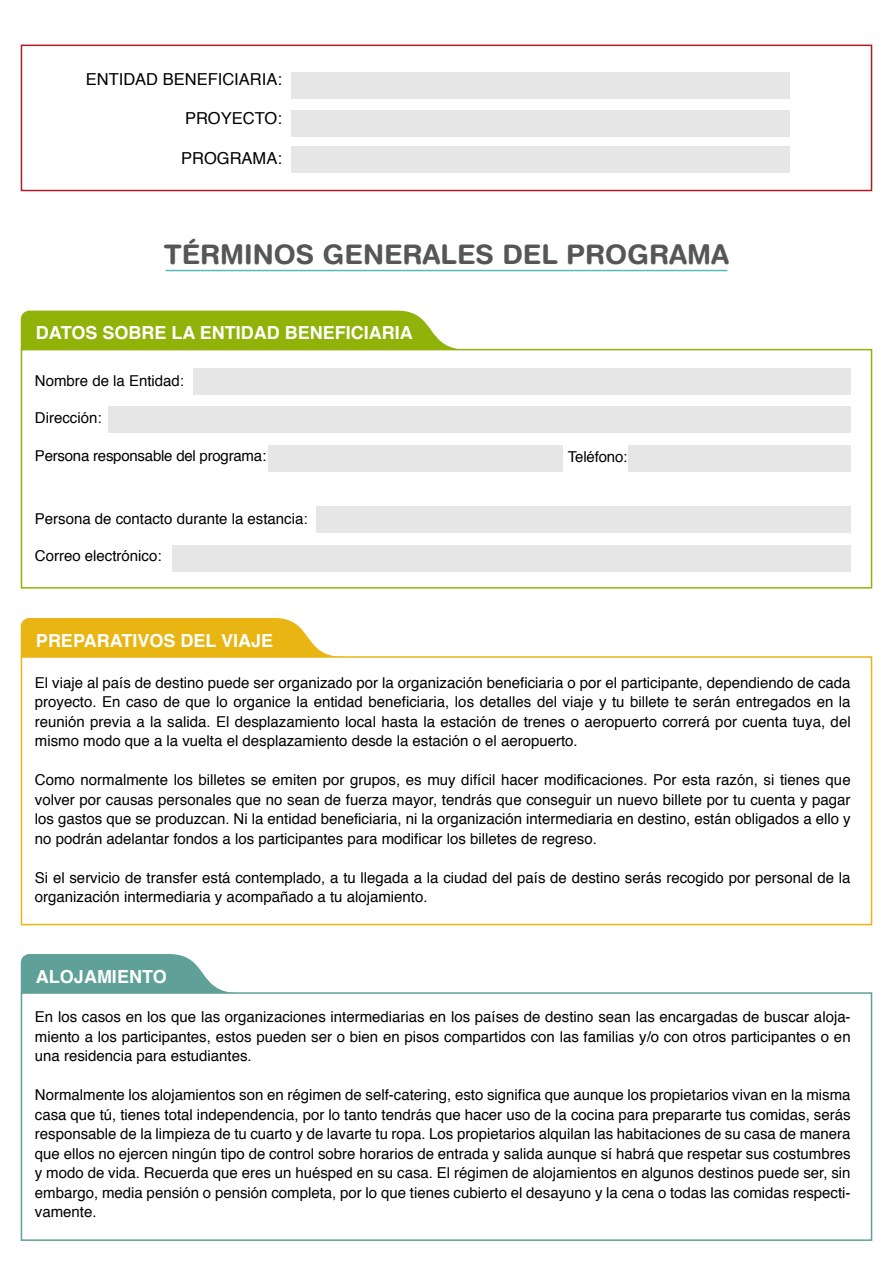
<style>
.page{position:relative;width:893px;height:1263px;background:#fff}
.page>*{position:absolute;margin:0;border:0;box-sizing:border-box;transform-origin:0 0}
.t1{font:700 27px "Helvetica Rounded LT";color:#565656}
.t2{font:700 18px "Helvetica";color:#fff}
.t3{font:16.5px "Helvetica";color:#000}
.t4{font:15px/19.5px "Helvetica";color:#000;text-align:justify}
</style>
<div class="page">
<div style="left:21px;top:349px;width:851px;height:240px;border:2px solid #91b208"></div>
<svg style="left:21px;top:311px;width:446px;height:39px;background:#99b81b"></svg>
<div style="left:291px;top:73px;width:499px;height:26px;background:#e6e6e6"></div>
<div style="left:291px;top:110px;width:499px;height:26px;background:#e6e6e6"></div>
<div style="left:291px;top:146px;width:499px;height:26px;background:#e6e6e6"></div>
<div style="left:21px;top:656px;width:851px;height:269px;border:2px solid #e8b513"></div>
<svg style="left:21px;top:618px;width:323px;height:39px;background:#eabd2d"></svg>
<div style="left:21px;top:45px;width:851px;height:146px;border:2px solid #b31929"></div>
<div style="left:268px;top:446px;width:294px;height:26px;background:#e6e6e6"></div>
<div style="left:317px;top:507px;width:534px;height:26px;background:#e6e6e6"></div>
<div style="left:173px;top:545px;width:678px;height:26px;background:#e6e6e6"></div>
<div style="left:628px;top:446px;width:223px;height:26px;background:#e6e6e6"></div>
<div style="left:109px;top:407px;width:742px;height:26px;background:#e6e6e6"></div>
<div style="left:194px;top:368px;width:657px;height:26px;background:#e6e6e6"></div>
<div style="left:21px;top:992px;width:851px;height:249px;border:2px solid #5fa199"></div>
<svg style="left:21px;top:954px;width:218px;height:39px"></svg>
<hr style="left:166px;top:270px;width:561px;height:1px;background:#55bcb9">
<p class="t3" style="left:86px;top:66px;width:198px">ENTIDAD BENEFICIARIA:</p>
<p class="t3" style="left:185px;top:106px;width:98px">PROYECTO:</p>
<p class="t3" style="left:181px;top:145px;width:102px">PROGRAMA:</p>
<h1 class="t1" style="left:164px;top:238px;width:567px">TÉRMINOS GENERALES DEL PROGRAMA</h1>
<p class="t2" style="left:36px;top:318px;width:378px">DATOS SOBRE LA ENTIDAD BENEFICIARIA</p>
<p class="t4" style="left:35px;top:371px;width:151px">Nombre de la Entidad:</p>
<p class="t4" style="left:35px;top:409px;width:68px">Dirección:</p>
<p class="t4" style="left:35px;top:446px;width:233px">Persona responsable del programa:</p>
<p class="t4" style="left:35px;top:509px;width:274px">Persona de contacto durante la estancia:</p>
<p class="t4" style="left:35px;top:547px;width:128px">Correo electrónico:</p>
<p class="t2" style="left:36px;top:626px;width:239px">PREPARATIVOS DEL VIAJE</p>
<p class="t4" style="left:568px;top:448px;width:61px">Teléfono:</p>
<p class="t4" style="left:35px;top:673px;width:817px">El viaje al país de destino puede ser organizado por la organización beneficiaria o por el participante, dependiendo de cada proyecto. En caso de que lo organice la entidad beneficiaria, los detalles del viaje y tu billete te serán entregados en la reunión previa a la salida. El desplazamiento local hasta la estación de trenes o aeropuerto correrá por cuenta tuya, del mismo modo que a la vuelta el desplazamiento desde la estación o el aeropuerto.</p>
<p class="t4" style="left:35px;top:771px;width:817px">Como normalmente los billetes se emiten por grupos, es muy difícil hacer modificaciones. Por esta razón, si tienes que volver por causas personales que no sean de fuerza mayor, tendrás que conseguir un nuevo billete por tu cuenta y pagar los gastos que se produzcan. Ni la entidad beneficiaria, ni la organización intermediaria en destino, están obligados a ello y no podrán adelantar fondos a los participantes para modificar los billetes de regreso.</p>
<p class="t4" style="left:35px;top:868px;width:817px">Si el servicio de transfer está contemplado, a tu llegada a la ciudad del país de destino serás recogido por personal de la organización intermediaria y acompañado a tu alojamiento.</p>
<p class="t2" style="left:36px;top:962px;width:132px">ALOJAMIENTO</p>
<p class="t4" style="left:35px;top:1008px;width:817px">En los casos en los que las organizaciones intermediarias en los países de destino sean las encargadas de buscar aloja&shy;miento a los participantes, estos pueden ser o bien en pisos compartidos con las familias y/o con otros participantes o en una residencia para estudiantes.</p>
<p class="t4" style="left:35px;top:1086px;width:817px">Normalmente los alojamientos son en régimen de self-catering, esto significa que aunque los propietarios vivan en la misma casa que tú, tienes total independencia, por lo tanto tendrás que hacer uso de la cocina para prepararte tus comidas, serás responsable de la limpieza de tu cuarto y de lavarte tu ropa. Los propietarios alquilan las habitaciones de su casa de manera que ellos no ejercen ningún tipo de control sobre horarios de entrada y salida aunque sí habrá que respetar sus costumbres y modo de vida. Recuerda que eres un huésped en su casa. El régimen de alojamientos en algunos destinos puede ser, sin embargo, media pensión o pensión completa, por lo que tienes cubierto el desayuno y la cena o todas las comidas respecti&shy;vamente.</p>
</div>
